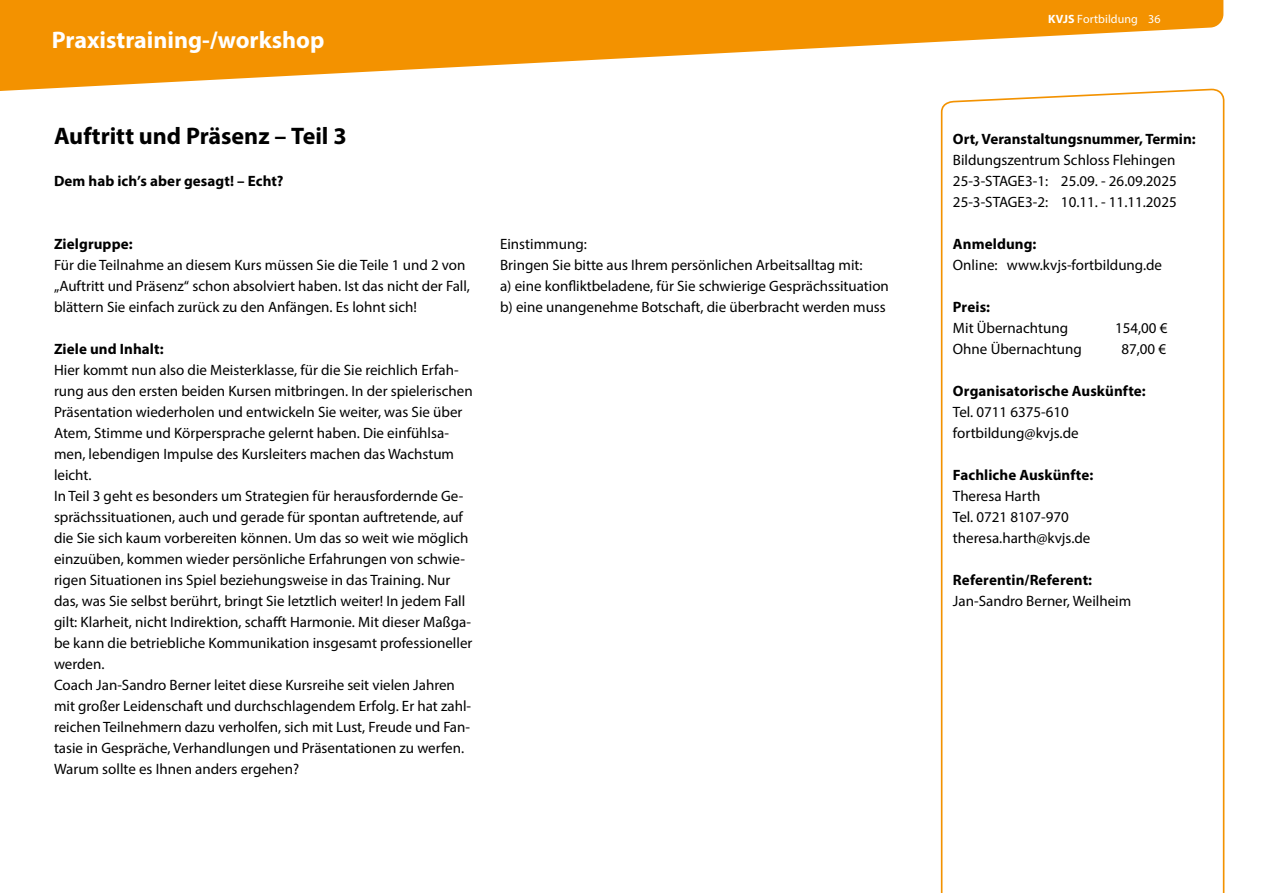
<style>
.page{position:relative;width:1263px;height:893px;background:#fff}
.page>*{position:absolute;margin:0;border:0;box-sizing:border-box;transform-origin:0 0}
.t1{font:700 24px "Myriad Pro";color:#fff}
.id240{font:700 24px "Myriad Pro";letter-spacing:-.005em;color:#000}
.id235{font:15px/21px "Myriad Pro";color:#000}
.id245{font:700 15px "Myriad Pro";letter-spacing:.005em;color:#000}
.id68310{font:700 15px "Myriad Pro";color:#000}
.id48597{font:700 15px "Myriad Pro";letter-spacing:.005em;color:#000}
.t2{font:12px "Myriad Pro";letter-spacing:.005em;color:#fff}
.s1{font-weight:700}
</style>
<div class="page">
<svg style="left:940px;top:92px;width:285px;height:801px"></svg>
<svg style="left:0;top:0;width:1223px;height:92px;fill:#f39200"></svg>
<h1 class="t1" style="left:52px;top:24px;width:274px">Praxistraining-/workshop</h1>
<h1 class="id240" style="left:54px;top:121px;width:294px">Auftritt und Präsenz – Teil 3</h1>
<p class="id48597" style="left:54px;top:171px;width:231px">Dem hab ich’s aber gesagt! – Echt?</p>
<h2 class="id245" style="left:54px;top:234px;width:80px">Zielgruppe:</h2>
<p class="id235" style="left:54px;top:255px;width:417px">Für die Teilnahme an diesem Kurs müssen Sie die Teile 1 und 2 von „Auftritt und Präsenz“ schon absolviert haben. Ist das nicht der Fall, blättern Sie einfach zurück zu den Anfängen. Es lohnt sich!</p>
<h2 class="id245" style="left:54px;top:339px;width:111px">Ziele und Inhalt:</h2>
<p class="id235" style="left:54px;top:360px;width:420px">Hier kommt nun also die Meisterklasse, für die Sie reichlich Erfah&shy;rung aus den ersten beiden Kursen mitbringen. In der spielerischen Präsentation wiederholen und entwickeln Sie weiter, was Sie über Atem, Stimme und Körpersprache gelernt haben. Die einfühlsa&shy;men, lebendigen Impulse des Kursleiters machen das Wachstum leicht.</p>
<p class="id235" style="left:54px;top:486px;width:420px">In Teil 3 geht es besonders um Strategien für herausfordernde Ge&shy;sprächssituationen, auch und gerade für spontan auftretende, auf die Sie sich kaum vorbereiten können. Um das so weit wie möglich einzuüben, kommen wieder persönliche Erfahrungen von schwie&shy;rigen Situationen ins Spiel beziehungsweise in das Training. Nur das, was Sie selbst berührt, bringt Sie letztlich weiter! In jedem Fall gilt: Klarheit, nicht Indirektion, schafft Harmonie. Mit dieser Maßga&shy;be kann die betriebliche Kommunikation insgesamt professioneller werden.</p>
<p class="id235" style="left:54px;top:675px;width:419px">Coach Jan-Sandro Berner leitet diese Kursreihe seit vielen Jahren mit großer Leidenschaft und durchschlagendem Erfolg. Er hat zahl&shy;reichen Teilnehmern dazu verholfen, sich mit Lust, Freude und Fan&shy;tasie in Gespräche, Verhandlungen und Präsentationen zu werfen.<br>Warum sollte es Ihnen anders ergehen?</p>
<p class="id235" style="left:500px;top:234px;width:88px">Einstimmung:</p>
<p class="id235" style="left:500px;top:255px;width:364px">Bringen Sie bitte aus Ihrem persönlichen Arbeitsalltag mit:</p>
<p class="id235" style="left:500px;top:276px;width:390px">a) eine konfliktbeladene, für Sie schwierige Gesprächssituation</p>
<p class="id235" style="left:500px;top:297px;width:387px">b) eine unangenehme Botschaft, die überbracht werden muss</p>
<p class="t2" style="left:1048px;top:12px;width:114px"><span class="s1">KVJS</span> Fortbildung 36</p>
<h2 class="id68310" style="left:953px;top:129px;width:244px">Ort, Veranstaltungsnummer, Termin:</h2>
<p class="id235" style="left:953px;top:150px;width:225px;text-align:justify">Bildungszentrum Schloss Flehingen 25-3-STAGE3-1: 25.09. - 26.09.2025<br>25-3-STAGE3-2: 10.11. - 11.11.2025</p>
<h2 class="id245" style="left:953px;top:234px;width:85px">Anmeldung:</h2>
<p class="id235" style="left:953px;top:255px;width:211px">Online: www.kvjs-fortbildung.de</p>
<h2 class="id245" style="left:953px;top:297px;width:39px">Preis:</h2>
<p class="id235" style="left:953px;top:318px;width:117px">Mit Übernachtung</p>
<p class="id235" style="left:1115px;top:318px;width:54px">154,00 €</p>
<p class="id235" style="left:953px;top:339px;width:130px">Ohne Übernachtung</p>
<p class="id235" style="left:1121px;top:339px;width:46px">87,00 €</p>
<h2 class="id245" style="left:953px;top:381px;width:194px">Organisatorische Auskünfte:</h2>
<p class="id235" style="left:953px;top:402px;width:118px">Tel. 0711 6375-610</p>
<p class="id235" style="left:953px;top:423px;width:127px">fortbildung@kvjs.de</p>
<h2 class="id245" style="left:953px;top:465px;width:142px">Fachliche Auskünfte:</h2>
<p class="id235" style="left:953px;top:486px;width:139px">Theresa Harth<br>Tel. 0721 8107-970 theresa.harth@kvjs.de</p>
<h2 class="id245" style="left:953px;top:570px;width:141px">Referentin/Referent:</h2>
<p class="id235" style="left:953px;top:591px;width:180px">Jan-Sandro Berner, Weilheim</p>
</div>
